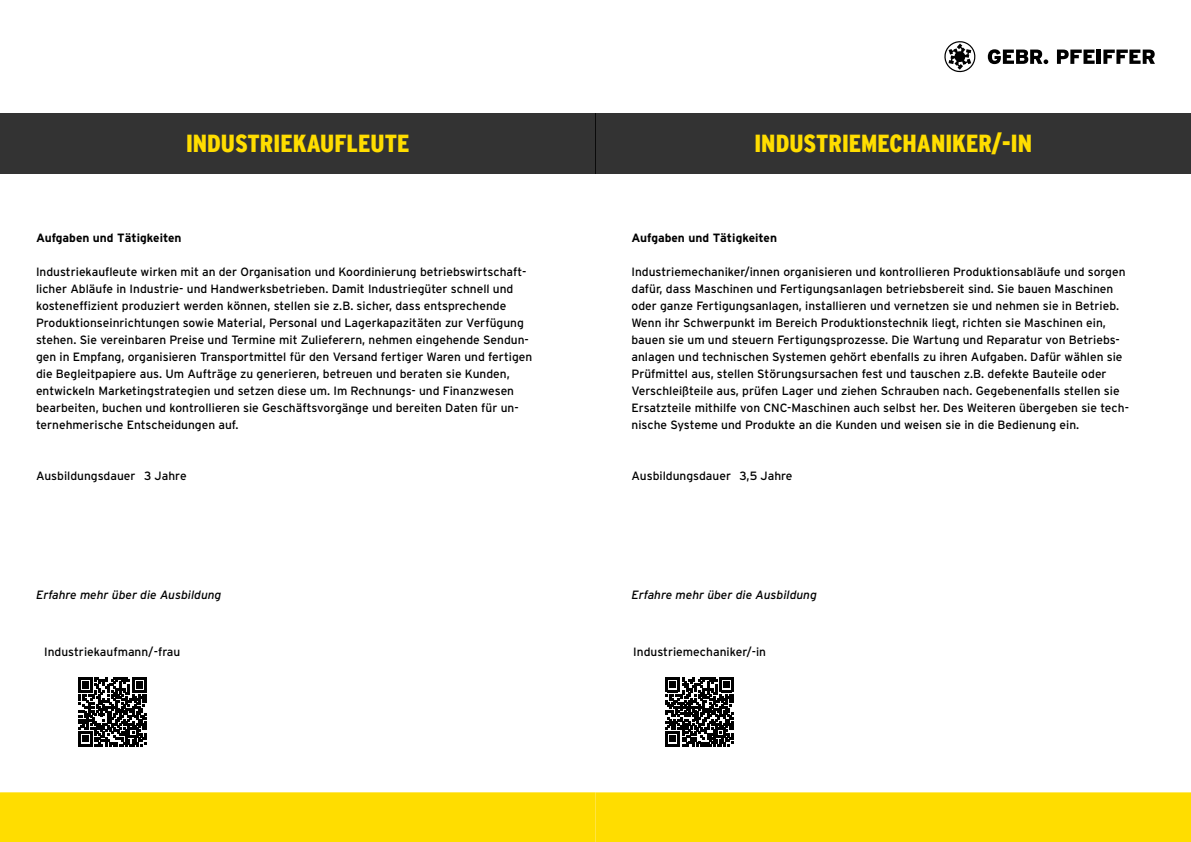
<style>
.page{position:relative;width:1191px;height:842px;background:#fff}
.page>*{position:absolute;margin:0;border:0;box-sizing:border-box;transform-origin:0 0}
.t1{font:900 condensed 24.7px "Interstate";color:#fd0}
.t2{font:12px/17px "Interstate";color:#000}
.t3{font:italic 12px "Interstate";color:#000}
.t4{font:700 12px "Interstate";color:#000}
</style>
<div class="page">
<svg style="left:987px;top:49px;width:61px;height:15px"></svg>
<svg style="left:1057px;top:50px;width:37px;height:14px"></svg>
<hr style="left:1096px;top:50px;width:4px;height:14px;background:#000">
<svg style="left:1103px;top:50px;width:52px;height:14px"></svg>
<svg style="left:944px;top:41px;width:32px;height:32px"></svg>
<div style="left:0;top:792px;width:595px;height:50px;background:#fd0;border:1px solid #fd0"></div>
<div style="left:596px;top:793px;width:594px;height:48px;background:#fd0"></div>
<div style="left:595px;top:792px;width:596px;height:50px;border:1px solid #fd0"></div>
<div style="left:0;top:113px;width:595px;height:61px;background:#333"></div>
<div style="left:595px;top:113px;width:596px;height:61px;background:#333"></div>
<svg style="left:78px;top:678px;width:68px;height:68px"></svg>
<svg style="left:665px;top:678px;width:69px;height:68px"></svg>
<h1 class="t1" style="left:186px;top:129px;width:225px">INDUSTRIEKAUFLEUTE</h1>
<h1 class="t1" style="left:754px;top:129px;width:279px">INDUSTRIEMECHANIKER/-IN</h1>
<p class="t4" style="left:36px;top:231px;width:147px">Aufgaben und Tätigkeiten</p>
<p class="t2" style="left:36px;top:264px;width:498px">Industriekaufleute wirken mit an der Organisation und Koordinierung betriebswirtschaft&shy;licher Abläufe in Industrie- und Handwerksbetrieben. Damit Industriegüter schnell und kosteneffizient produziert werden können, stellen sie z.B. sicher, dass entsprechende Produktionseinrichtungen sowie Material, Personal und Lagerkapazitäten zur Verfügung stehen. Sie vereinbaren Preise und Termine mit Zulieferern, nehmen eingehende Sendun&shy;gen in Empfang, organisieren Transportmittel für den Versand fertiger Waren und fertigen die Begleitpapiere aus. Um Aufträge zu generieren, betreuen und beraten sie Kunden, entwickeln Marketingstrategien und setzen diese um. Im Rechnungs- und Finanzwesen bearbeiten, buchen und kontrollieren sie Geschäftsvorgänge und bereiten Daten für un&shy;ternehmerische Entscheidungen auf.</p>
<p class="t2" style="left:36px;top:468px;width:152px">Ausbildungsdauer 3 Jahre</p>
<p class="t3" style="left:36px;top:588px;width:187px">Erfahre mehr über die Ausbildung</p>
<p class="t4" style="left:631px;top:231px;width:147px">Aufgaben und Tätigkeiten</p>
<p class="t2" style="left:631px;top:264px;width:499px">Industriemechaniker/innen organisieren und kontrollieren Produktionsabläufe und sorgen dafür, dass Maschinen und Fertigungsanlagen betriebsbereit sind. Sie bauen Maschinen oder ganze Fertigungsanlagen, installieren und vernetzen sie und nehmen sie in Betrieb.<br>Wenn ihr Schwerpunkt im Bereich Produktionstechnik liegt, richten sie Maschinen ein, bauen sie um und steuern Fertigungsprozesse. Die Wartung und Reparatur von Betriebs&shy;anlagen und technischen Systemen gehört ebenfalls zu ihren Aufgaben. Dafür wählen sie Prüfmittel aus, stellen Störungsursachen fest und tauschen z.B. defekte Bauteile oder Verschleißteile aus, prüfen Lager und ziehen Schrauben nach. Gegebenenfalls stellen sie Ersatzteile mithilfe von CNC-Maschinen auch selbst her. Des Weiteren übergeben sie tech&shy;nische Systeme und Produkte an die Kunden und weisen sie in die Bedienung ein.</p>
<p class="t2" style="left:631px;top:468px;width:163px">Ausbildungsdauer 3,5 Jahre</p>
<p class="t3" style="left:631px;top:588px;width:187px">Erfahre mehr über die Ausbildung</p>
<p class="t2" style="left:44px;top:643px;width:138px">Industriekaufmann/-frau</p>
<p class="t2" style="left:633px;top:643px;width:134px">Industriemechaniker/-in</p>
</div>
